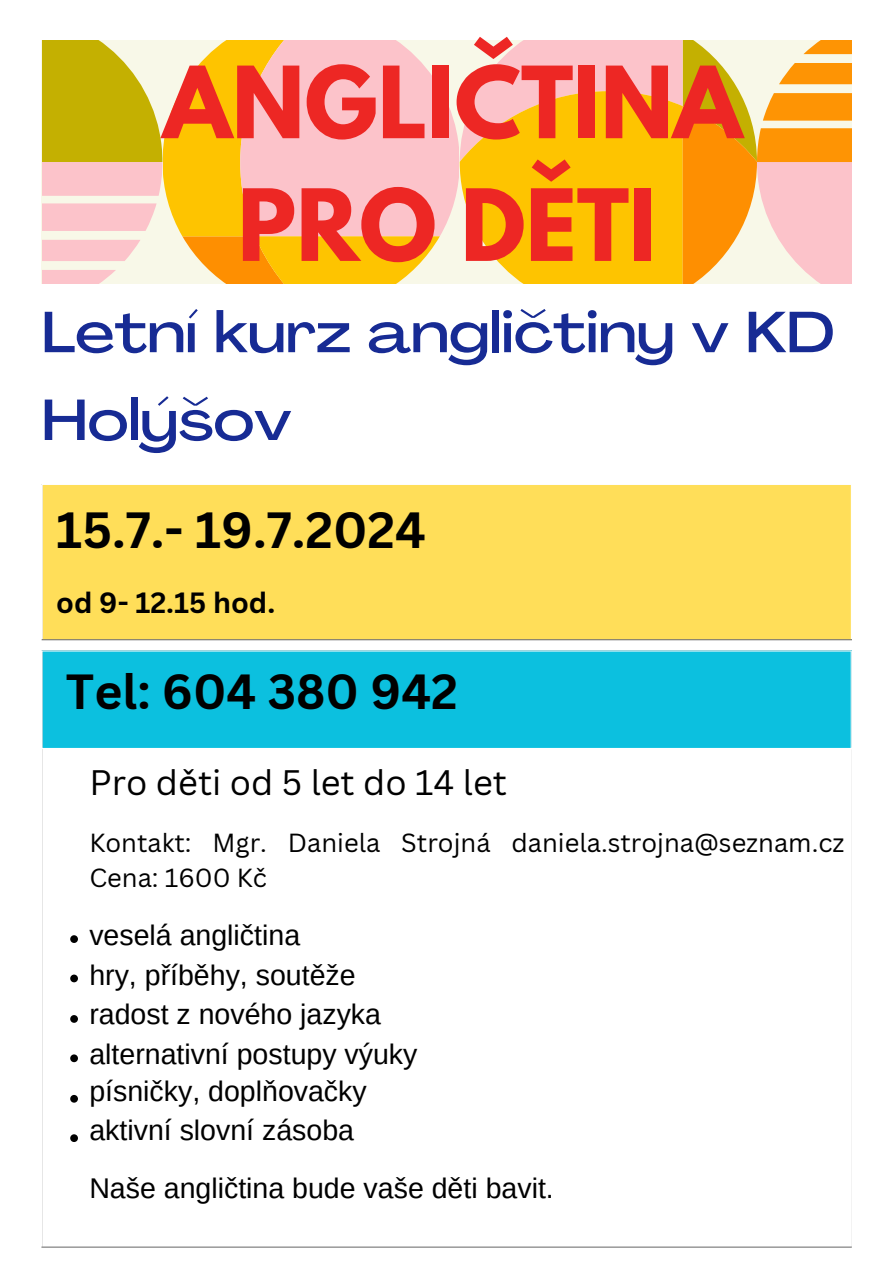
<style>
.page{position:relative;width:894px;height:1264px;background:#fff}
.page>*{position:absolute;margin:0;border:0;box-sizing:border-box;transform-origin:0 0}
.t1{font:700 88.05px/122.7px "League Spartan";color:#ed2724;text-align:center}
.t2{font:500 expanded 57px/87.8px "Agrandir";color:#172b94}
.t3{font:700 49.5px "Canva Sans";color:#000}
.t4{font:700 48px "Canva Sans";color:#000}
.t5{font:34.5px "Canva Sans";color:#000}
.t6{font:28.5px/39px "Arimo";color:#000}
.t7{font:700 28.5px "Canva Sans";color:#000}
.t8{font:25.5px/34.8px "Canva Sans";color:#000}
</style>
<div class="page">
<svg style="left:41px;top:40px;width:811px;height:244px;background:#f7c56d"></svg>
<div style="left:42px;top:484px;width:809px;height:156px;background:#ffde59"></div>
<hr style="left:42px;top:485px;width:1px;height:154px;background:#fff">
<hr style="left:850px;top:485px;width:1px;height:154px;background:#fff">
<hr style="left:42px;top:484px;width:809px;height:1px;background:#fff">
<hr style="left:42px;top:639px;width:809px;height:1px;background:#767676">
<div style="left:42px;top:650px;width:809px;height:98px;background:#0cc0df"></div>
<svg style="left:70px;top:935px;width:8px;height:8px"></svg>
<svg style="left:70px;top:974px;width:8px;height:8px"></svg>
<svg style="left:70px;top:1015px;width:8px;height:7px"></svg>
<svg style="left:70px;top:1054px;width:8px;height:8px"></svg>
<svg style="left:70px;top:1095px;width:8px;height:7px"></svg>
<svg style="left:70px;top:1134px;width:8px;height:7px"></svg>
<hr style="left:41px;top:651px;width:2px;height:595px;background:#fff">
<hr style="left:850px;top:651px;width:1px;height:595px;background:#fff">
<hr style="left:41px;top:650px;width:810px;height:1px;background:#fff">
<hr style="left:41px;top:1246px;width:810px;height:1px;background:#767676">
<h1 class="t1" style="left:163px;top:53px;width:581px">ANGLIČTINA<br>PRO DĚTI</h1>
<p class="t2" style="left:42px;top:294px;width:794px">Letní kurz angličtiny v KD<br>Holýšov</p>
<h2 class="t3" style="left:56px;top:495px;width:371px">15.7.- 19.7.2024</h2>
<h3 class="t7" style="left:56px;top:582px;width:220px">od 9- 12.15 hod.</h3>
<h5 class="t4" style="left:66px;top:658px;width:393px">Tel: 604 380 942</h5>
<p class="t5" style="left:89px;top:758px;width:419px">Pro děti od 5 let do 14 let</p>
<h3 class="t8" style="left:89px;top:824px;width:756px">Kontakt: Mgr. Daniela Strojná daniela.strojna@seznam.cz<br>Cena: 1600 Kč</h3>
<h4 class="t6" style="left:89px;top:916px;width:329px">veselá angličtina<br>hry, příběhy, soutěže radost z nového jazyka alternativní postupy výuky písničky, doplňovačky aktivní slovní zásoba</h4>
<h4 class="t6" style="left:89px;top:1168px;width:466px">Naše angličtina bude vaše děti bavit.</h4>
</div>
